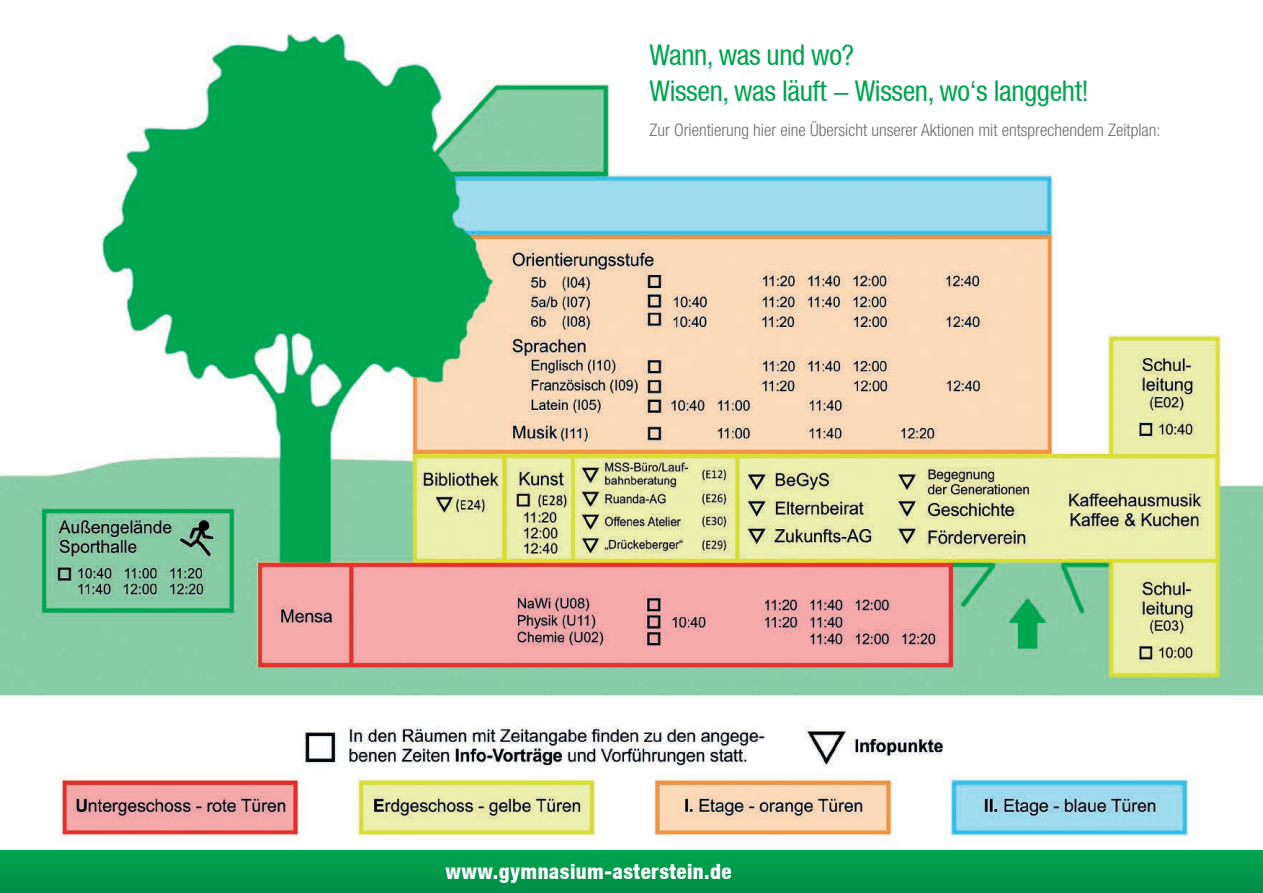
<style>
.page{position:relative;width:1263px;height:893px;background:#fff}
.page>*{position:absolute;margin:0;border:0;box-sizing:border-box;transform-origin:0 0}
._1---_Headline{font:condensed 28.5px/36px "Helvetica Neue LT";letter-spacing:-.015em;color:#00a54f}
.t1{font:800 condensed 21px "Helvetica Neue LT";letter-spacing:.02em;color:#fff}
._3---_Copytext{font:300 condensed 17.25px "Helvetica Neue LT";color:#6c6d70}
</style>
<div class="page">
<img style="left:0;top:33px;width:1263px;height:809px">
<div style="left:0;top:850px;width:1263px;height:43px;background:#00994b"></div>
<p class="_1---_Headline" style="left:649px;top:37px;width:441px">Wann, was und wo?<br>Wissen, was läuft - Wissen, wo‘s langgeht!</p>
<p class="_3---_Copytext" style="left:649px;top:120px;width:513px">Zur Orientierung hier eine Übersicht unserer Aktionen mit entsprechendem Zeitplan:</p>
<p class="t1" style="left:446px;top:859px;width:287px">www.gymnasium-asterstein.de</p>
</div>
